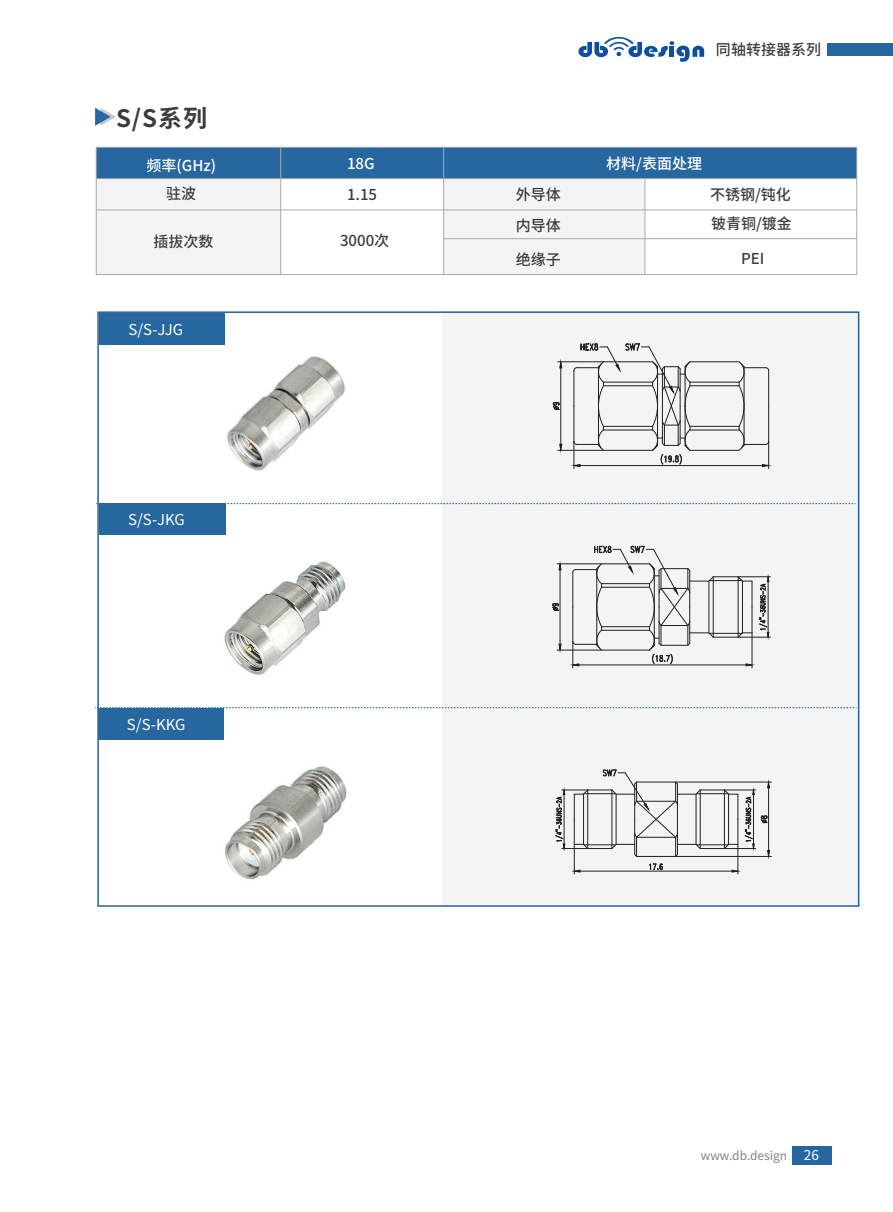
<style>
.page{position:relative;width:893px;height:1212px;background:#fff}
.page>*{position:absolute;margin:0;border:0;box-sizing:border-box;transform-origin:0 0}
.t1{font:700 24px "Noto Sans Hans";color:#3b3d3d}
.t2{font:500 15px/31.2px "Noto Sans Hans";color:#3d3d3d}
.t3{font:15px "Noto Sans Hans";letter-spacing:-.01em;color:#fff}
.t4{font:500 15px "Noto Sans Hans";color:#fff}
.t5{font:12px "Noto Sans Hans";color:#808285}
.s1{font-size:13.5px;color:#fff}
</style>
<div class="page">
<div style="left:442px;top:311px;width:418px;height:594px;background:#f4f4f4"></div>
<div style="left:96px;top:179px;width:185px;height:96px;background:#f4f4f4"></div>
<div style="left:444px;top:179px;width:201px;height:96px;background:#f4f4f4"></div>
<div style="left:96px;top:147px;width:761px;height:32px;background:#2767a0"></div>
<div style="left:96px;top:147px;width:761px;height:128px;border:1px solid #a9abae"></div>
<hr style="left:96px;top:210px;width:761px;height:1px;background:#a9abae">
<hr style="left:444px;top:238px;width:413px;height:1px;background:#a9abae">
<hr style="left:96px;top:178px;width:761px;height:1px;background:#a9abae">
<hr style="left:645px;top:179px;width:1px;height:96px;background:#a9abae">
<hr style="left:443px;top:147px;width:1px;height:128px;background:#a9abae">
<hr style="left:280px;top:147px;width:1px;height:128px;background:#a9abae">
<svg style="left:96px;top:503px;width:760px;height:1px"></svg>
<svg style="left:95px;top:707px;width:761px;height:1px"></svg>
<svg style="left:95px;top:108px;width:21px;height:18px"></svg>
<img style="left:227px;top:356px;width:118px;height:115px">
<hr style="left:558px;top:450px;width:45px;height:1px;background:#231f20">
<hr style="left:558px;top:361px;width:45px;height:1px;background:#231f20">
<hr style="left:560px;top:368px;width:1px;height:76px;background:#231f20">
<svg style="left:559px;top:443px;width:3px;height:10px"></svg>
<svg style="left:559px;top:359px;width:3px;height:9px"></svg>
<svg style="left:553px;top:402px;width:7px;height:8px"></svg>
<svg style="left:571px;top:343px;width:201px;height:126px"></svg>
<img style="left:224px;top:561px;width:122px;height:114px">
<img style="left:225px;top:766px;width:122px;height:114px">
<hr style="left:574px;top:844px;width:1px;height:30px;background:#231f20">
<hr style="left:738px;top:844px;width:1px;height:30px;background:#231f20">
<hr style="left:724px;top:848px;width:32px;height:1px;background:#231f20">
<hr style="left:724px;top:790px;width:32px;height:1px;background:#231f20">
<hr style="left:676px;top:856px;width:95px;height:1px;background:#231f20">
<hr style="left:676px;top:782px;width:95px;height:1px;background:#231f20">
<hr style="left:768px;top:788px;width:1px;height:63px;background:#231f20">
<svg style="left:767px;top:850px;width:3px;height:9px"></svg>
<svg style="left:767px;top:779px;width:3px;height:9px"></svg>
<svg style="left:761px;top:815px;width:7px;height:9px"></svg>
<svg style="left:555px;top:769px;width:200px;height:104px"></svg>
<hr style="left:557px;top:650px;width:45px;height:1px;background:#231f20">
<hr style="left:557px;top:563px;width:45px;height:1px;background:#231f20">
<hr style="left:560px;top:570px;width:1px;height:74px;background:#231f20">
<svg style="left:558px;top:643px;width:4px;height:10px"></svg>
<svg style="left:558px;top:561px;width:4px;height:9px"></svg>
<svg style="left:552px;top:603px;width:7px;height:8px"></svg>
<hr style="left:738px;top:637px;width:32px;height:1px;background:#231f20">
<hr style="left:738px;top:576px;width:32px;height:1px;background:#231f20">
<svg style="left:570px;top:545px;width:199px;height:123px"></svg>
<div style="left:99px;top:313px;width:125px;height:31px;background:#2767a0"></div>
<div style="left:99px;top:503px;width:126px;height:32px;background:#2767a0"></div>
<div style="left:99px;top:708px;width:125px;height:32px;background:#2767a0"></div>
<svg style="left:578px;top:37px;width:126px;height:25px"></svg>
<div style="left:827px;top:43px;width:66px;height:13px;background:#2767a0"></div>
<div style="left:792px;top:1146px;width:39px;height:18px;background:#2767a0"></div>
<h1 class="t1" style="left:116px;top:105px;width:93px">S/S系列</h1>
<p class="t4" style="left:147px;top:157px;width:71px">频率(GHz)</p>
<p class="t2" style="left:166px;top:178px;width:31px">驻波</p>
<p class="t2" style="left:154px;top:227px;width:61px">插拔次数</p>
<p class="t3" style="left:128px;top:321px;width:56px">S/S-JJG</p>
<p class="t3" style="left:128px;top:511px;width:58px">S/S-JKG</p>
<p class="t3" style="left:127px;top:716px;width:60px">S/S-KKG</p>
<p class="t4" style="left:347px;top:155px;width:29px">18G</p>
<p class="t2" style="left:347px;top:179px;width:32px">1.15</p>
<p class="t2" style="left:340px;top:225px;width:51px">3000次</p>
<p class="t2" style="left:516px;top:179px;width:46px">外导体内导体</p>
<p class="t2" style="left:516px;top:244px;width:46px">绝缘子</p>
<p class="t2" style="left:716px;top:35px;width:106px">同轴转接器系列</p>
<p class="t4" style="left:606px;top:155px;width:97px">材料/表面处理</p>
<p class="t2" style="left:710px;top:180px;width:83px;line-height:29.5px">不锈钢/钝化铍青铜/镀金</p>
<p class="t2" style="left:741px;top:243px;width:25px">PEI</p>
<p class="t5" style="left:701px;top:1149px;width:120px">www.db.design <span class="s1">26</span></p>
</div>
